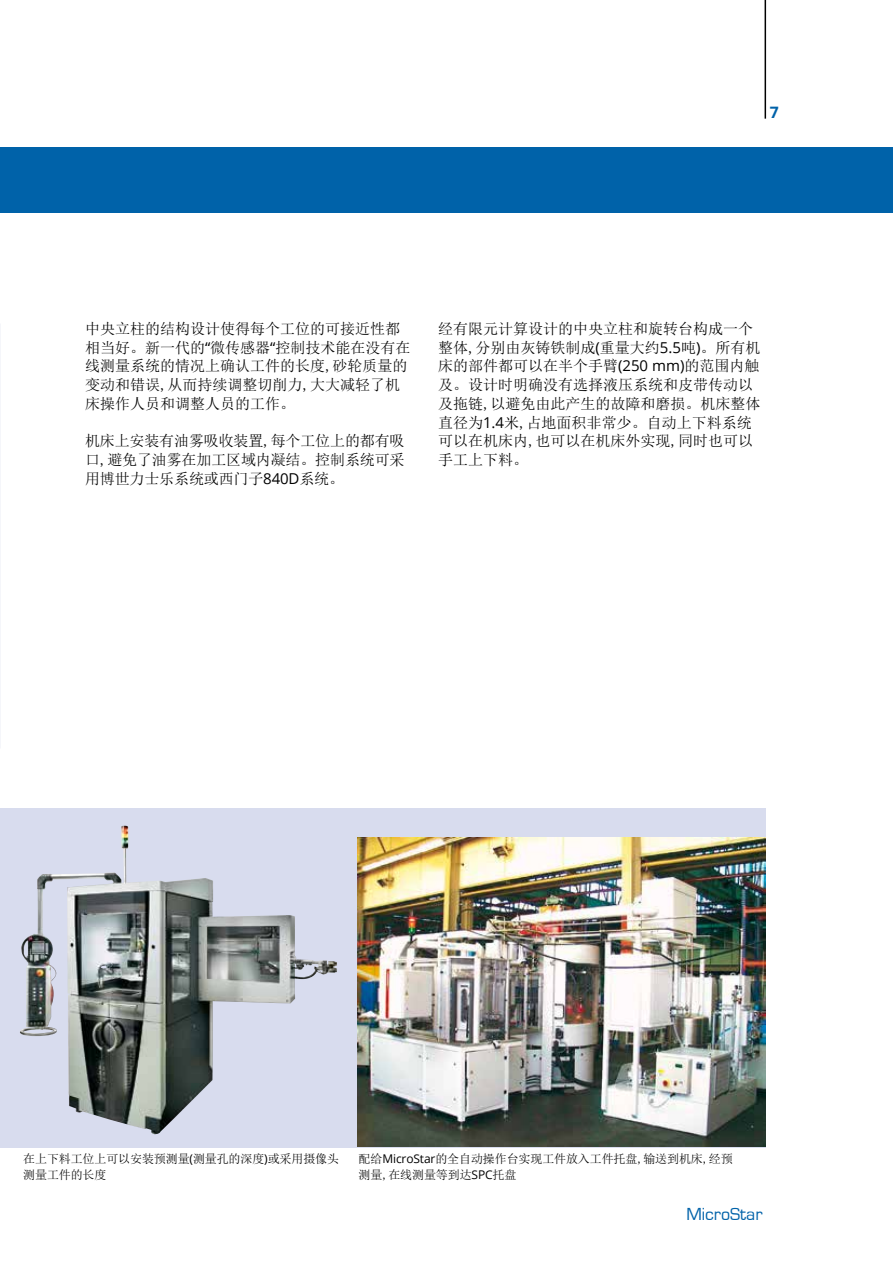
<style>
.page{position:relative;width:893px;height:1263px;background:#fff}
.page>*{position:absolute;margin:0;border:0;box-sizing:border-box;transform-origin:0 0}
.t1{font:18px "Eurostile";color:#0062a9}
.t2{font:700 15.75px "Open Sans";color:#0062a9}
.t3{font:15px/18.8px "Sim Sun";color:#000}
.t4{font:12px/15.8px "Sim Sun";letter-spacing:-.01em;color:#000}
.s1{font-family:"Open Sans"}
</style>
<div class="page">
<div style="left:0;top:808px;width:765px;height:340px;background:#d8dcee"></div>
<img style="left:20px;top:827px;width:317px;height:308px">
<img style="left:357px;top:837px;width:408px;height:309px">
<hr style="left:765px;top:0;width:1px;height:119px;background:#000">
<div style="left:0;top:147px;width:893px;height:66px;background:#0062a9"></div>
<p class="t2" style="left:770px;top:102px;width:10px">7</p>
<p class="t3" style="left:85px;top:319px;width:327px">中央立柱的结构设计使得每个工位的可接近性都相当好。新一代的<span class="s1">“</span>微传感器<span class="s1">“</span>控制技术能在没有在线测量系统的情况上确认工件的长度,砂轮质量的变动和错误,从而持续调整切削力,大大减轻了机床操作人员和调整人员的工作。</p>
<p class="t3" style="left:85px;top:432px;width:321px;text-align:justify">机床上安装有油雾吸收装置,每个工位上的都有吸口,避免了油雾在加工区域内凝结。控制系统可采用博世力士乐系统或西门子<span class="s1">840D</span>系统。</p>
<p class="t3" style="left:438px;top:319px;width:324px">经有限元计算设计的中央立柱和旋转台构成一个整体,分别由灰铸铁制成<span class="s1">(</span>重量大约<span class="s1">5.5</span>吨<span class="s1">)</span>。所有机床的部件都可以在半个手臂<span class="s1">(250 mm)</span>的范围内触及。设计时明确没有选择液压系统和皮带传动以及拖链,以避免由此产生的故障和磨损。机床整体直径为<span class="s1">1.4</span>米,占地面积非常少。自动上下料系统可以在机床内,也可以在机床外实现,同时也可以手工上下料。</p>
<p class="t4" style="left:23px;top:1151px;width:317px">在上下料工位上可以安装预测量<span class="s1">(</span>测量孔的深度<span class="s1">)</span>或采用摄像头测量工件的长度</p>
<p class="t4" style="left:359px;top:1151px;width:376px">配给<span class="s1">MicroStar</span>的全自动操作台实现工件放入工件托盘,输送到机床,经预测量,在线测量等到达<span class="s1">SPC</span>托盘</p>
<p class="t1" style="left:686px;top:1204px;width:78px">MicroStar</p>
</div>
